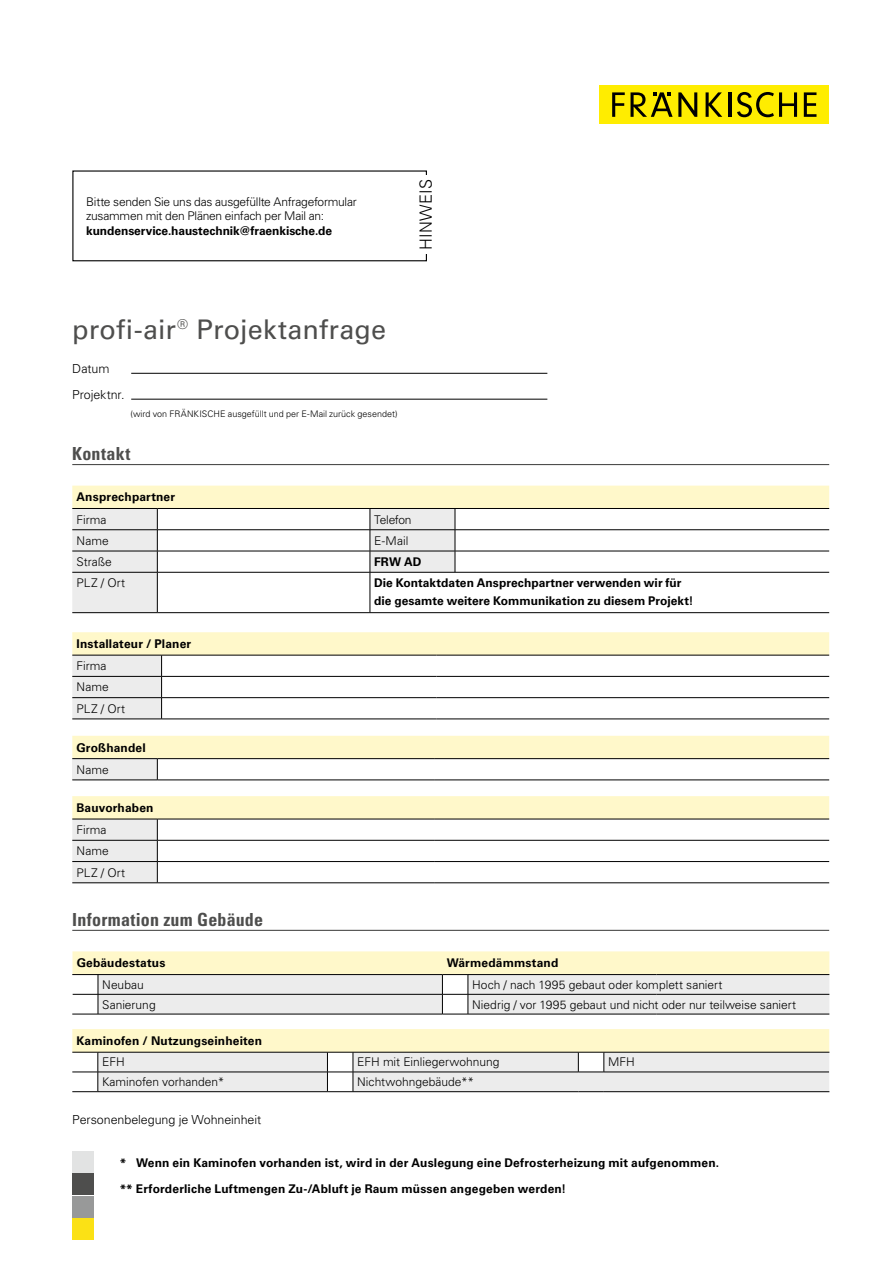
<style>
.page{position:relative;width:893px;height:1263px;background:#fff}
.page>*{position:absolute;margin:0;border:0;box-sizing:border-box;transform-origin:0 0}
.t1{font:27px "Univers LT Pro 55 Roman";letter-spacing:.005em;color:#4e4e4d}
.t2{font:700 condensed 18px "Univers LT Pro";letter-spacing:.01em;color:#4e4e4d}
.t3{font:300 16.8px "Univers LT Pro 45";letter-spacing:.005em;color:#000}
.t4{font:300 12.45px/25.8px "Univers LT Pro 45";letter-spacing:-.005em;color:#000}
.t5{font:700 12px/17.2px "Univers LT Pro 65";letter-spacing:.01em;color:#000}
.t6{font:300 12px/21.3px "Univers LT Pro 45";color:#000}
.t7{font:300 12px/14.4px "Univers LT Pro 45";letter-spacing:-.02em;color:#000}
.t8{font:300 12px "Univers LT Pro 45";letter-spacing:-.025em;color:#000}
.t9{font:300 9px "Univers LT Pro 45";color:#000}
</style>
<div class="page">
<div style="left:599px;top:85px;width:230px;height:38px;background:#ffed00"></div>
<svg style="left:612px;top:92px;width:85px;height:25px"></svg>
<svg style="left:706px;top:92px;width:16px;height:25px"></svg>
<hr style="left:728px;top:92px;width:3px;height:25px;background:#000">
<svg style="left:737px;top:92px;width:60px;height:25px"></svg>
<svg style="left:804px;top:92px;width:12px;height:25px"></svg>
<div style="left:72px;top:1151px;width:22px;height:21px;background:#e2e3e3"></div>
<div style="left:72px;top:1174px;width:22px;height:21px;background:#4e4e4d"></div>
<div style="left:72px;top:1219px;width:22px;height:21px;background:#fbe115"></div>
<div style="left:72px;top:1196px;width:22px;height:21px;background:#989999"></div>
<hr style="left:131px;top:373px;width:416px;height:1px;background:#000">
<hr style="left:131px;top:399px;width:416px;height:1px;background:#000">
<hr style="left:72px;top:464px;width:757px;height:1px;background:#4e4e4d">
<hr style="left:72px;top:930px;width:757px;height:1px;background:#4e4e4d">
<svg style="left:72px;top:486px;width:757px;height:127px"></svg>
<hr style="left:157px;top:572px;width:1px;height:40px;background:#000">
<hr style="left:370px;top:572px;width:1px;height:40px;background:#000">
<hr style="left:72px;top:719px;width:90px;height:1px;background:#000">
<hr style="left:162px;top:719px;width:275px;height:1px;background:#000">
<hr style="left:437px;top:719px;width:392px;height:1px;background:#000">
<svg style="left:72px;top:632px;width:757px;height:87px"></svg>
<hr style="left:72px;top:780px;width:85px;height:1px;background:#000">
<hr style="left:157px;top:780px;width:277px;height:1px;background:#000">
<hr style="left:434px;top:780px;width:395px;height:1px;background:#000">
<svg style="left:72px;top:736px;width:757px;height:44px"></svg>
<svg style="left:72px;top:796px;width:757px;height:87px"></svg>
<div style="left:72px;top:170px;width:355px;height:91px;border:1px solid #000"></div>
<div style="left:416px;top:175px;width:20px;height:79px;background:#fff"></div>
<svg style="left:72px;top:1029px;width:757px;height:63px;background:#e8e6d5"></svg>
<svg style="left:72px;top:951px;width:757px;height:64px;background:#e8e6d5"></svg>
<hr style="left:657px;top:994px;width:172px;height:1px;background:#000">
<p class="t7" style="left:86px;top:194px;width:272px">Bitte senden Sie uns das ausgefüllte Anfrageformular zusammen mit den Plänen einfach per Mail an:</p>
<p class="t5" style="left:86px;top:221px;width:247px">kundenservice.haustechnik@fraenkische.de</p>
<h3 class="t3" style="left:415px;top:250px;width:72px;rotate:-90deg">HINWEIS</h3>
<h1 class="t1" style="left:72px;top:311px;width:315px">profi-air® Projektanfrage</h1>
<p class="t4" style="left:72px;top:356px;width:54px">Datum<br>Projektnr.</p>
<p class="t9" style="left:131px;top:407px;width:269px">(wird von FRÄNKISCHE ausgefüllt und per E-Mail zurück gesendet)</p>
<h2 class="t2" style="left:72px;top:442px;width:60px">Kontakt</h2>
<p class="t5" style="left:77px;top:488px;width:100px">Ansprechpartner</p>
<p class="t6" style="left:77px;top:508px;width:32px">Firma</p>
<p class="t8" style="left:374px;top:511px;width:39px">Telefon</p>
<p class="t6" style="left:77px;top:530px;width:34px">Name</p>
<p class="t6" style="left:374px;top:530px;width:36px">E-Mail</p>
<p class="t6" style="left:77px;top:551px;width:37px">Straße</p>
<p class="t5" style="left:374px;top:553px;width:49px">FRW AD</p>
<p class="t6" style="left:77px;top:572px;width:50px">PLZ / Ort</p>
<p class="t5" style="left:374px;top:574px;width:321px">Die Kontaktdaten Ansprechpartner verwenden wir für die gesamte weitere Kommunikation zu diesem Projekt!</p>
<p class="t5" style="left:77px;top:634px;width:116px">Installateur / Planer</p>
<p class="t6" style="left:77px;top:655px;width:50px">Firma<br>Name<br>PLZ / Ort</p>
<p class="t5" style="left:77px;top:738px;width:71px">Großhandel</p>
<p class="t6" style="left:77px;top:758px;width:34px">Name</p>
<p class="t5" style="left:77px;top:798px;width:79px">Bauvorhaben</p>
<p class="t6" style="left:77px;top:819px;width:50px">Firma<br>Name<br>PLZ / Ort</p>
<h2 class="t2" style="left:72px;top:908px;width:192px">Information zum Gebäude</h2>
<p class="t5" style="left:77px;top:954px;width:90px">Gebäudestatus</p>
<p class="t5" style="left:447px;top:954px;width:113px">Wärmedämmstand</p>
<p class="t6" style="left:102px;top:973px;width:43px">Neubau</p>
<p class="t6" style="left:472px;top:973px;width:252px">Hoch / nach 1995 gebaut oder komplett saniert</p>
<p class="t6" style="left:102px;top:993px;width:55px">Sanierung</p>
<p class="t6" style="left:472px;top:993px;width:326px">Niedrig / vor 1995 gebaut und nicht oder nur teilweise saniert</p>
<p class="t5" style="left:77px;top:1031px;width:187px">Kaminofen / Nutzungseinheiten</p>
<p class="t6" style="left:102px;top:1051px;width:24px">EFH</p>
<p class="t6" style="left:357px;top:1051px;width:144px">EFH mit Einliegerwohnung</p>
<p class="t6" style="left:608px;top:1051px;width:28px">MFH</p>
<p class="t6" style="left:102px;top:1071px;width:124px">Kaminofen vorhanden*</p>
<p class="t6" style="left:357px;top:1071px;width:118px">Nichtwohngebäude**</p>
<p class="t4" style="left:72px;top:1106px;width:190px">Personenbelegung je Wohneinheit</p>
<p class="t5" style="left:120px;top:1149px;width:601px;line-height:25.8px">* Wenn ein Kaminofen vorhanden ist, wird in der Auslegung eine Defrosterheizung mit aufgenommen. ** Erforderliche Luftmengen Zu-/Abluft je Raum müssen angegeben werden!</p>
</div>
